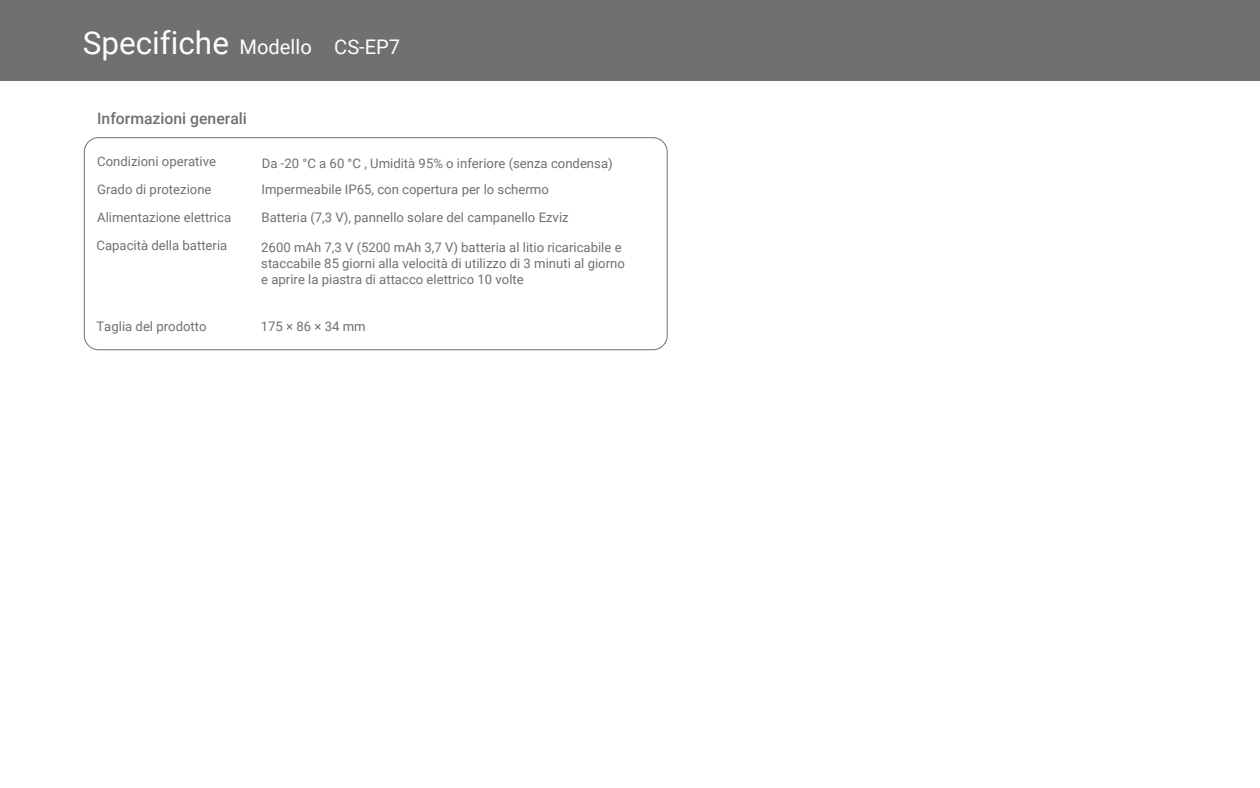
<style>
.page{position:relative;width:1260px;height:788px;background:#fff}
.page>*{position:absolute;margin:0;border:0;box-sizing:border-box;transform-origin:0 0}
.t1{font:20.12px "Roboto";color:#fcfdfd}
.t2{font:500 15.75px "Roboto";color:#717071}
.t3{font:13.12px/15.8px "Roboto";color:#717071}
.s1{font-size:31.5px}
</style>
<div class="page">
<div style="left:0;top:0;width:1260px;height:80px;background:#717071"></div>
<div style="left:84px;top:137px;width:584px;height:213px;border:1px solid #717071;border-radius:14px"></div>
<h1 class="t1" style="left:83px;top:33px;width:319px"><span class="s1">Specifiche</span> Modello CS-EP7</h1>
<p class="t2" style="left:97px;top:107px;width:151px">Informazioni generali</p>
<p class="t3" style="left:97px;top:153px;width:120px">Condizioni operative</p>
<p class="t3" style="left:262px;top:155px;width:352px">Da -20 °C a 60 °C , Umidità 95% o inferiore (senza condensa)</p>
<p class="t3" style="left:97px;top:181px;width:116px">Grado di protezione</p>
<p class="t3" style="left:262px;top:181px;width:289px">Impermeabile IP65, con copertura per lo schermo</p>
<p class="t3" style="left:97px;top:209px;width:136px">Alimentazione elettrica</p>
<p class="t3" style="left:262px;top:209px;width:309px">Batteria (7,3 V), pannello solare del campanello Ezviz</p>
<p class="t3" style="left:96px;top:237px;width:132px">Capacità della batteria</p>
<p class="t3" style="left:261px;top:239px;width:365px">2600 mAh 7,3 V (5200 mAh 3,7 V) batteria al litio ricaricabile e staccabile 85 giorni alla velocità di utilizzo di 3 minuti al giorno e aprire la piastra di attacco elettrico 10 volte</p>
<p class="t3" style="left:96px;top:318px;width:112px">Taglia del prodotto</p>
<p class="t3" style="left:261px;top:318px;width:106px">175 × 86 × 34 mm</p>
</div>
